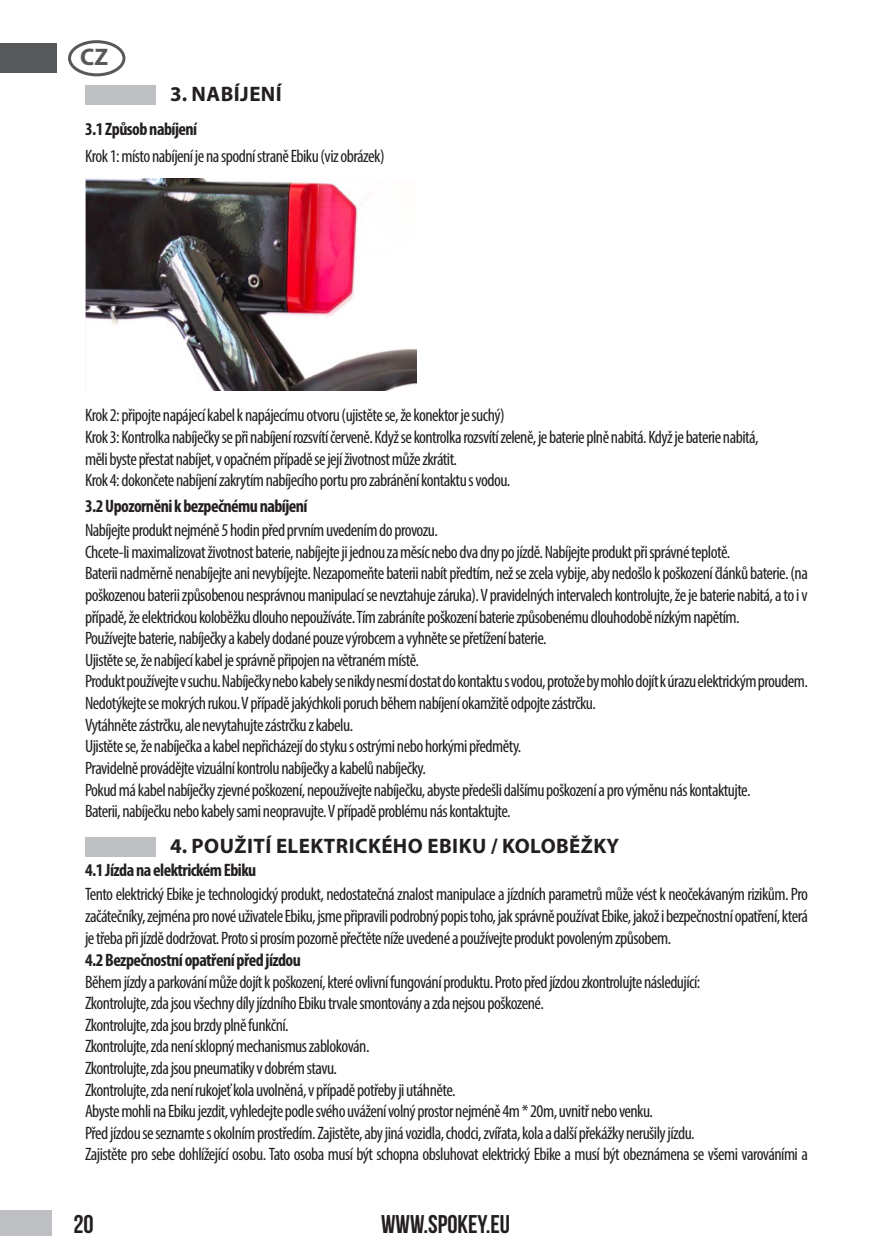
<style>
.page{position:relative;width:893px;height:1259px;background:#fff}
.page>*{position:absolute;margin:0;border:0;box-sizing:border-box;transform-origin:0 0}
.t1{font:25.5px "Bebas Neue";color:#231f20}
.t2{font:700 24px "Myriad Pro";color:#57585a}
.t3{font:700 21px "Myriad Pro";letter-spacing:.02em;color:#231f20}
.t4{font:condensed 18px/21.6px "Myriad Pro";letter-spacing:-.03em;color:#231f20}
.t5{font:700 condensed 18px "Myriad Pro";letter-spacing:-.03em;color:#231f20}
</style>
<div class="page">
<div style="left:0;top:1210px;width:51px;height:26px;background:#bebfc2"></div>
<div style="left:0;top:43px;width:56px;height:30px;background:#57585a"></div>
<div style="left:68px;top:40px;width:57px;height:36px;border:3px solid #57585a;border-radius:50%"></div>
<div style="left:85px;top:85px;width:71px;height:20px;background:#bebfc2"></div>
<div style="left:85px;top:837px;width:71px;height:20px;background:#bebfc2"></div>
<img style="left:85px;top:179px;width:331px;height:211px">
<h2 class="t2" style="left:80px;top:41px;width:30px">CZ</h2>
<p class="t3" style="left:170px;top:80px;width:113px">3. NABÍJENÍ</p>
<p class="t5" style="left:85px;top:118px;width:114px">3.1 Způsob nabíjení</p>
<p class="t4" style="left:85px;top:144px;width:301px">Krok 1: místo nabíjení je na spodní straně Ebiku (viz obrázek)</p>
<p class="t4" style="left:85px;top:404px;width:675px">Krok 2: připojte napájecí kabel k napájecímu otvoru (ujistěte se, že konektor je suchý)<br>Krok 3: Kontrolka nabíječky se při nabíjení rozsvítí červeně. Když se kontrolka rozsvítí zeleně, je baterie plně nabitá. Když je baterie nabitá, měli byste přestat nabíjet, v opačném případě se její životnost může zkrátit.<br>Krok 4: dokončete nabíjení zakrytím nabíjecího portu pro zabránění kontaktu s vodou.</p>
<p class="t4" style="left:85px;top:519px;width:724px">Nabíjejte produkt nejméně 5 hodin před prvním uvedením do provozu.<br>Chcete-li maximalizovat životnost baterie, nabíjejte ji jednou za měsíc nebo dva dny po jízdě. Nabíjejte produkt při správné teplotě.<br>Baterii nadměrně nenabíjejte ani nevybíjejte. Nezapomeňte baterii nabít předtím, než se zcela vybije, aby nedošlo k poškození článků baterie. (na poškozenou baterii způsobenou nesprávnou manipulací se nevztahuje záruka). V pravidelných intervalech kontrolujte, že je baterie nabitá, a to i v případě, že elektrickou koloběžku dlouho nepoužíváte. Tím zabráníte poškození baterie způsobenému dlouhodobě nízkým napětím.<br>Používejte baterie, nabíječky a kabely dodané pouze výrobcem a vyhněte se přetížení baterie.<br>Ujistěte se, že nabíjecí kabel je správně připojen na větraném místě.<br>Produkt používejte v suchu. Nabíječky nebo kabely se nikdy nesmí dostat do kontaktu s vodou, protože by mohlo dojít k úrazu elektrickým proudem.<br>Nedotýkejte se mokrých rukou. V případě jakýchkoli poruch během nabíjení okamžitě odpojte zástrčku.<br>Vytáhněte zástrčku, ale nevytahujte zástrčku z kabelu.<br>Ujistěte se, že nabíječka a kabel nepřicházejí do styku s ostrými nebo horkými předměty.<br>Pravidelně provádějte vizuální kontrolu nabíječky a kabelů nabíječky.<br>Pokud má kabel nabíječky zjevné poškození, nepoužívejte nabíječku, abyste předešli dalšímu poškození a pro výměnu nás kontaktujte.<br>Baterii, nabíječku nebo kabely sami neopravujte. V případě problému nás kontaktujte.</p>
<p class="t5" style="left:85px;top:495px;width:224px">3.2 Upozorněni k bezpečnému nabíjení</p>
<p class="t3" style="left:170px;top:832px;width:450px">4. POUŽITÍ ELEKTRICKÉHO EBIKU / KOLOBĚŽKY</p>
<p class="t5" style="left:85px;top:859px;width:173px">4.1 Jízda na elektrickém Ebiku</p>
<p class="t4" style="left:85px;top:883px;width:724px;text-align:justify">Tento elektrický Ebike je technologický produkt, nedostatečná znalost manipulace a jízdních parametrů může vést k neočekávaným rizikům. Pro začátečníky, zejména pro nové uživatele Ebiku, jsme připravili podrobný popis toho, jak správně používat Ebike, jakož i bezpečnostní opatření, která je třeba při jízdě dodržovat. Proto si prosím pozorně přečtěte níže uvedené a používejte produkt povoleným způsobem.</p>
<p class="t4" style="left:85px;top:970px;width:724px">Během jízdy a parkování může dojít k poškození, které ovlivní fungování produktu. Proto před jízdou zkontrolujte následující:<br>Zkontrolujte, zda jsou všechny díly jízdního Ebiku trvale smontovány a zda nejsou poškozené.<br>Zkontrolujte, zda jsou brzdy plně funkční.<br>Zkontrolujte, zda není sklopný mechanismus zablokován.<br>Zkontrolujte, zda jsou pneumatiky v dobrém stavu.<br>Zkontrolujte, zda není rukojeť kola uvolněná, v případě potřeby ji utáhněte.<br>Abyste mohli na Ebiku jezdit, vyhledejte podle svého uvážení volný prostor nejméně 4m * 20m, uvnitř nebo venku.<br>Před jízdou se seznamte s okolním prostředím. Zajistěte, aby jiná vozidla, chodci, zvířata, kola a další překážky nerušily jízdu.<br>Zajistěte pro sebe dohlížející osobu. Tato osoba musí být schopna obsluhovat elektrický Ebike a musí být obeznámena se všemi varováními a</p>
<p class="t5" style="left:85px;top:948px;width:217px">4.2 Bezpečnostní opatření před jízdou</p>
<h1 class="t1" style="left:74px;top:1210px;width:22px">20</h1>
<h1 class="t1" style="left:381px;top:1210px;width:130px">WWW.SPOKEY.EU</h1>
</div>
